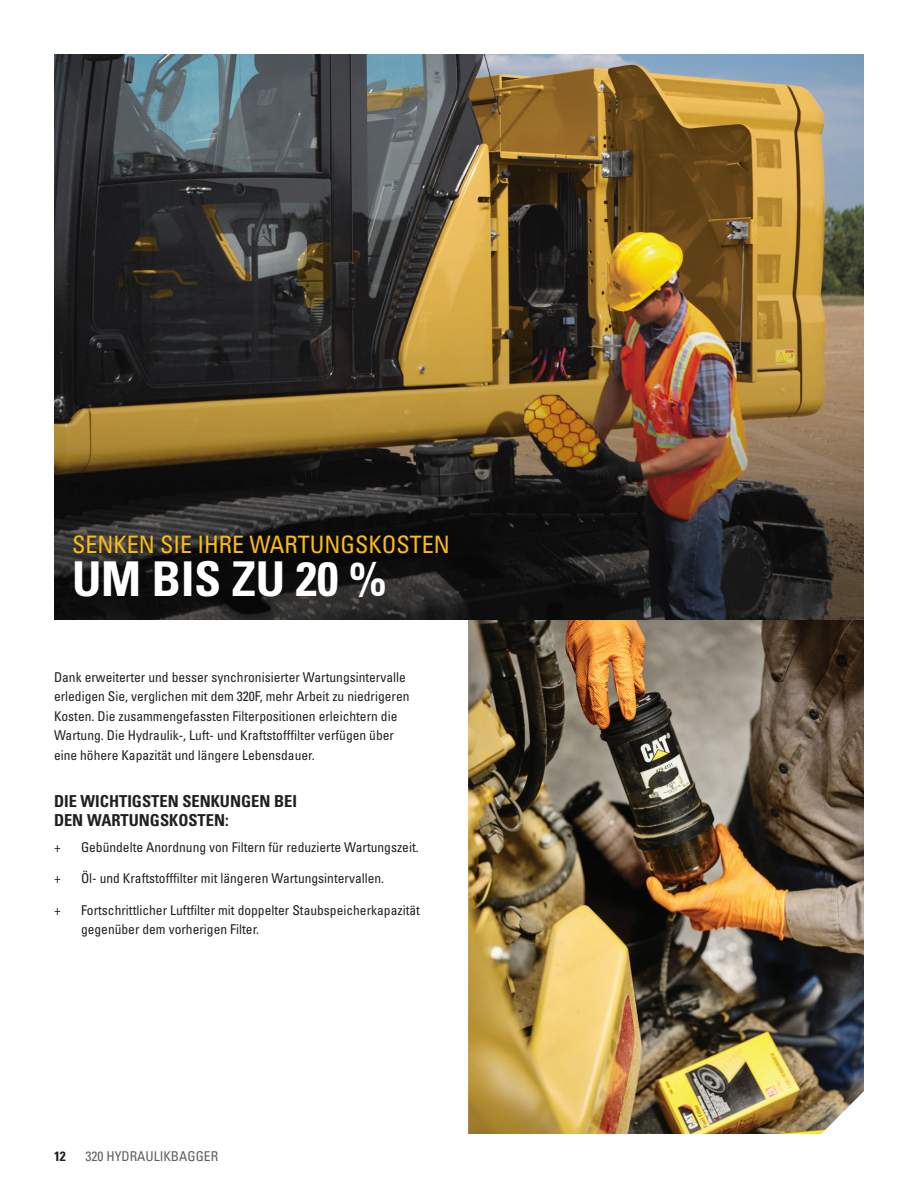
<style>
.page{position:relative;width:918px;height:1188px;background:#fff}
.page>*{position:absolute;margin:0;border:0;box-sizing:border-box;transform-origin:0 0}
.t1{font:700 condensed 48px "Univers LT Std";color:#fff}
.t2{font:condensed 24px "Univers LT Std";color:#fcba13}
.t3{font:700 condensed 16.5px/19.8px "Univers LT Std";color:#231f20}
.t4{font:condensed 13.5px/19.5px "Univers LT Std";color:#231f20}
.t5{font:condensed 13.5px "Univers LT Std";color:#5d6163}
.t6{font:700 condensed 13.5px "Univers LT Std";color:#231f20}
</style>
<div class="page">
<img style="left:468px;top:619px;width:396px;height:515px">
<img style="left:54px;top:54px;width:810px;height:565px">
<h2 class="t2" style="left:72px;top:529px;width:379px">SENKEN SIE IHRE WARTUNGSKOSTEN</h2>
<h1 class="t1" style="left:72px;top:550px;width:316px">UM BIS ZU 20 %</h1>
<p class="t4" style="left:54px;top:667px;width:357px">Dank erweiterter und besser synchronisierter Wartungsintervalle erledigen Sie, verglichen mit dem 320F, mehr Arbeit zu niedrigeren Kosten. Die zusammengefassten Filterpositionen erleichtern die Wartung. Die Hydraulik-, Luft- und Kraftstofffilter verfügen über eine höhere Kapazität und längere Lebensdauer.</p>
<p class="t3" style="left:54px;top:791px;width:244px">DIE WICHTIGSTEN SENKUNGEN BEI<br>DEN WARTUNGSKOSTEN:</p>
<p class="t4" style="left:54px;top:837px;width:8px">+</p>
<p class="t4" style="left:81px;top:837px;width:339px">Gebündelte Anordnung von Filtern für reduzierte Wartungszeit.</p>
<p class="t4" style="left:54px;top:869px;width:8px">+</p>
<p class="t4" style="left:81px;top:869px;width:305px">Öl- und Kraftstofffilter mit längeren Wartungsintervallen.</p>
<p class="t4" style="left:54px;top:900px;width:8px">+</p>
<p class="t4" style="left:81px;top:900px;width:340px">Fortschrittlicher Luftfilter mit doppelter Staubspeicherkapazität gegenüber dem vorherigen Filter.</p>
<p class="t6" style="left:54px;top:1148px;width:13px">12</p>
<p class="t5" style="left:86px;top:1147px;width:134px">320 HYDRAULIKBAGGER</p>
</div>
